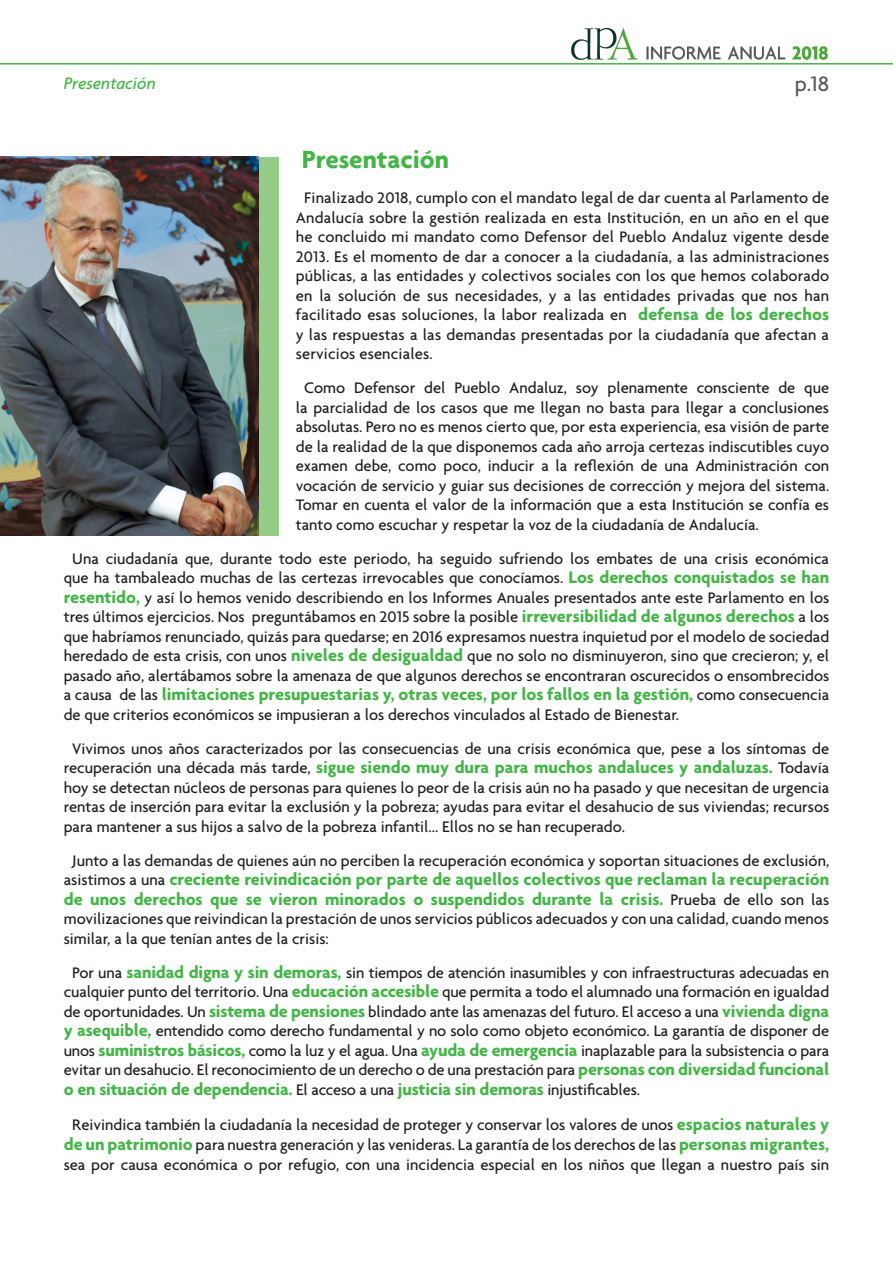
<style>
.page{position:relative;width:893px;height:1263px;background:#fff}
.page>*{position:absolute;margin:0;border:0;box-sizing:border-box;transform-origin:0 0}
.Título_1_1_1{font:700 27px "Agenda";color:#46b549}
.t1{font:500 22.5px "Agenda";color:#57585a}
.Parrafo{font:700 18px/19.5px "Agenda";color:#46b549}
.t2{font:italic 500 18px "Agenda";color:#46b549}
.Parrafo-2{font:500 16.5px/19.5px "Agenda";color:#231f20;text-align:justify}
.s1{font-weight:700;font-size:18px;color:#46b549}
.s2{font-weight:500;font-size:16.5px;color:#231f20}
</style>
<div class="page">
<img style="left:572px;top:29px;width:255px;height:30px">
<hr style="left:0;top:63px;width:893px;height:2px;background:#46b549">
<div style="left:0;top:157px;width:279px;height:378px;background:#96cc8a"></div>
<img style="left:0;top:157px;width:258px;height:378px">
<p class="t2" style="left:64px;top:72px;width:93px">Presentación</p>
<h2 class="t1" style="left:795px;top:70px;width:36px">p.18</h2>
<p class="Título_1_1_1" style="left:302px;top:143px;width:149px">Presentación</p>
<p class="Parrafo-2" style="left:296px;top:188px;width:535px;text-indent:9px">Finalizado 2018, cumplo con el mandato legal de dar cuenta al Parlamento de Andalucía sobre la gestión realizada en esta Institución, en un año en el que he concluido mi mandato como Defensor del Pueblo Andaluz vigente desde 2013. Es el momento de dar a conocer a la ciudadanía, a las administraciones públicas, a las entidades y colectivos sociales con los que hemos colaborado en la solución de sus necesidades, y a las entidades privadas que nos han facilitado esas soluciones, la labor realizada en <span class="s1">defensa de los derechos </span>y las respuestas a las demandas presentadas por la ciudadanía que afectan a servicios esenciales.</p>
<p class="Parrafo-2" style="left:296px;top:378px;width:535px;text-indent:9px">Como Defensor del Pueblo Andaluz, soy plenamente consciente de que la parcialidad de los casos que me llegan no basta para llegar a conclusiones absolutas. Pero no es menos cierto que, por esta experiencia, esa visión de parte de la realidad de la que disponemos cada año arroja certezas indiscutibles cuyo examen debe, como poco, inducir a la reflexión de una Administración con vocación de servicio y guiar sus decisiones de corrección y mejora del sistema.<br>Tomar en cuenta el valor de la información que a esta Institución se confía es tanto como escuchar y respetar la voz de la ciudadanía de Andalucía.</p>
<p class="Parrafo-2" style="left:64px;top:548px;width:767px;text-align:center">Una ciudadanía que, durante todo este periodo, ha seguido sufriendo los embates de una crisis económica que ha tambaleado muchas de las certezas irrevocables que conocíamos. <span class="s1">Los derechos conquistados se han resentido,</span> y así lo hemos venido describiendo en los Informes Anuales presentados ante este Parlamento en los tres últimos ejercicios. Nos preguntábamos en 2015 sobre la posible <span class="s1">irreversibilidad de algunos derechos</span> a los que habríamos renunciado, quizás para quedarse; en 2016 expresamos nuestra inquietud por el modelo de sociedad heredado de esta crisis, con unos <span class="s1">niveles de desigualdad</span> que no solo no disminuyeron, sino que crecieron; y, el pasado año, alertábamos sobre la amenaza de que algunos derechos se encontraran oscurecidos o ensombrecidos</p>
<p class="Parrafo" style="left:64px;top:684px;width:767px"><span class="s2">a causa de las</span> limitaciones presupuestarias y, otras veces, por los fallos en la gestión, <span class="s2">como consecuencia</span></p>
<p class="Parrafo-2" style="left:64px;top:704px;width:617px">de que criterios económicos se impusieran a los derechos vinculados al Estado de Bienestar.</p>
<p class="Parrafo-2" style="left:72px;top:738px;width:758px">Vivimos unos años caracterizados por las consecuencias de una crisis económica que, pese a los síntomas de</p>
<p class="Parrafo" style="left:64px;top:757px;width:767px"><span class="s2">recuperación una década más tarde,</span> sigue siendo muy dura para muchos andaluces y andaluzas. <span class="s2">Todavía</span></p>
<p class="Parrafo-2" style="left:64px;top:777px;width:767px">hoy se detectan núcleos de personas para quienes lo peor de la crisis aún no ha pasado y que necesitan de urgencia rentas de inserción para evitar la exclusión y la pobreza; ayudas para evitar el desahucio de sus viviendas; recursos para mantener a sus hijos a salvo de la pobreza infantil... Ellos no se han recuperado.</p>
<p class="Parrafo-2" style="left:72px;top:850px;width:758px">Junto a las demandas de quienes aún no perciben la recuperación económica y soportan situaciones de exclusión,</p>
<p class="Parrafo" style="left:64px;top:869px;width:767px"><span class="s2">asistimos a una</span> creciente reivindicación por parte de aquellos colectivos que reclaman la recuperación de unos derechos que se vieron minorados o suspendidos durante la crisis. <span class="s2">Prueba de ello son las</span></p>
<p class="Parrafo-2" style="left:64px;top:909px;width:767px">movilizaciones que reivindican la prestación de unos servicios públicos adecuados y con una calidad, cuando menos similar, a la que tenían antes de la crisis:</p>
<p class="Parrafo-2" style="left:64px;top:962px;width:767px;text-align:center">Por una <span class="s1">sanidad digna y sin demoras,</span> sin tiempos de atención inasumibles y con infraestructuras adecuadas en cualquier punto del territorio. Una <span class="s1">educación accesible</span> que permita a todo el alumnado una formación en igualdad de oportunidades. Un <span class="s1">sistema de pensiones</span> blindado ante las amenazas del futuro. El acceso a una <span class="s1">vivienda digna y asequible,</span> entendido como derecho fundamental y no solo como objeto económico. La garantía de disponer de unos <span class="s1">suministros básicos,</span> como la luz y el agua. Una <span class="s1">ayuda de emergencia</span> inaplazable para la subsistencia o para evitar un desahucio. El reconocimiento de un derecho o de una prestación para <span class="s1">personas con diversidad funcional</span></p>
<p class="Parrafo" style="left:64px;top:1079px;width:578px">o en situación de dependencia. <span class="s2">El acceso a una</span> justicia sin demoras <span class="s2">injustificables.</span></p>
<p class="Parrafo-2" style="left:64px;top:1115px;width:767px;text-align:center">Reivindica también la ciudadanía la necesidad de proteger y conservar los valores de unos <span class="s1">espacios naturales y de un patrimonio</span> para nuestra generación y las venideras. La garantía de los derechos de las <span class="s1">personas migrantes, </span>sea por causa económica o por refugio, con una incidencia especial en los niños que llegan a nuestro país sin</p>
</div>
